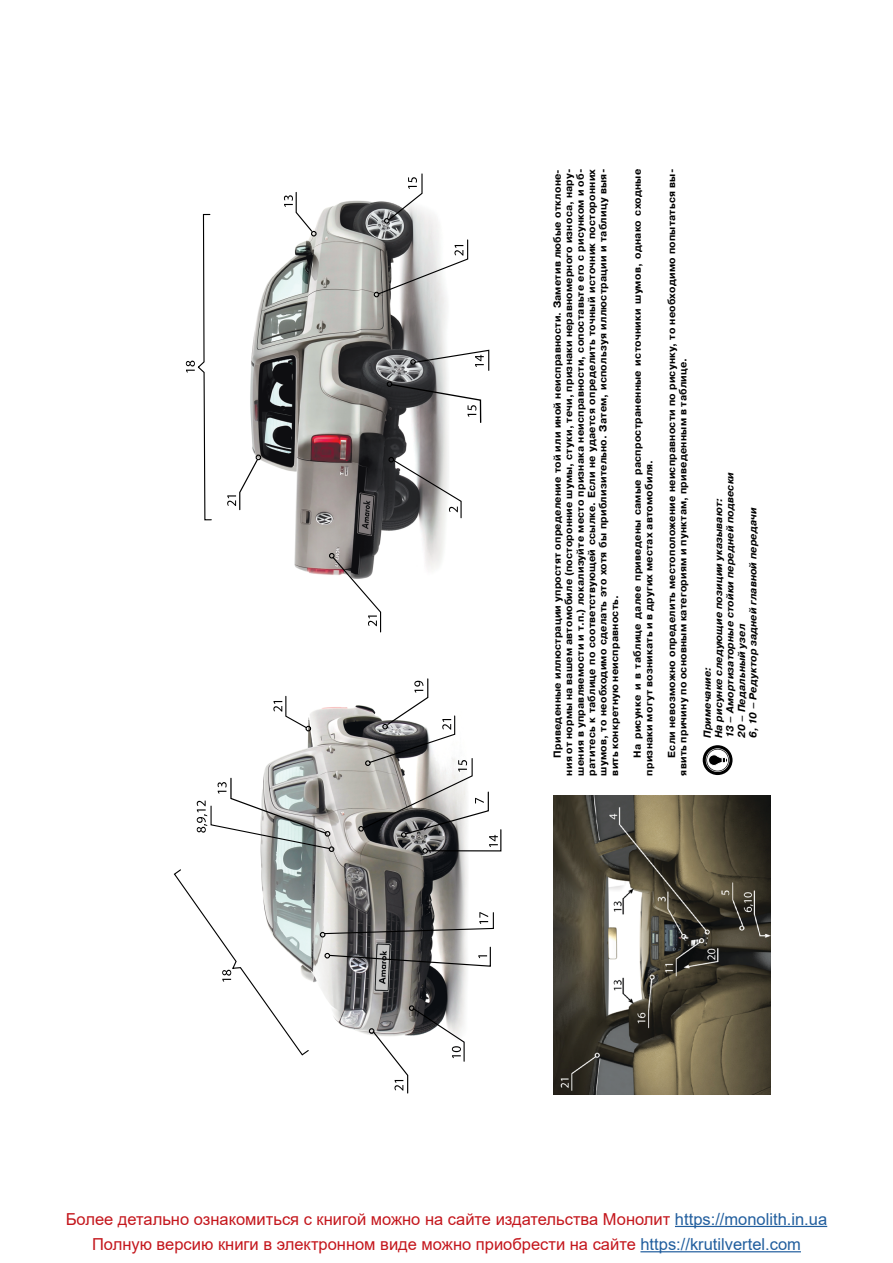
<style>
.page{position:relative;width:893px;height:1263px;background:#fff}
.page>*{position:absolute;margin:0;border:0;box-sizing:border-box;transform-origin:0 0}
.t1{font:16.5px "Arial";color:#c4161c}
.t2{font:700 10.2px/11.4px "Pragmatica C";letter-spacing:.02em;color:#000}
.t3{font:italic 700 10.2px/11.4px "Pragmatica C";letter-spacing:.015em;color:#000}
.s1{color:#215e9e}
</style>
<div class="page">
<img style="left:553px;top:795px;width:217px;height:299px">
<svg style="left:703px;top:745px;width:29px;height:30px"></svg>
<img style="left:260px;top:705px;width:208px;height:330px">
<svg style="left:324px;top:946px;width:167px;height:21px"></svg>
<svg style="left:358px;top:678px;width:143px;height:176px"></svg>
<svg style="left:320px;top:911px;width:174px;height:26px"></svg>
<svg style="left:369px;top:1005px;width:96px;height:88px"></svg>
<svg style="left:273px;top:695px;width:38px;height:36px"></svg>
<svg style="left:197px;top:777px;width:137px;height:75px"></svg>
<svg style="left:174px;top:868px;width:136px;height:188px"></svg>
<img style="left:250px;top:197px;width:199px;height:378px">
<svg style="left:284px;top:192px;width:33px;height:44px"></svg>
<svg style="left:374px;top:239px;width:95px;height:58px"></svg>
<svg style="left:410px;top:349px;width:79px;height:22px"></svg>
<svg style="left:387px;top:381px;width:95px;height:43px"></svg>
<svg style="left:384px;top:173px;width:39px;height:51px"></svg>
<svg style="left:388px;top:457px;width:74px;height:62px"></svg>
<svg style="left:227px;top:455px;width:34px;height:56px"></svg>
<svg style="left:329px;top:553px;width:53px;height:79px"></svg>
<svg style="left:186px;top:213px;width:26px;height:308px"></svg>
<hr style="left:640px;top:1251px;width:161px;height:1px;background:#215e9e">
<hr style="left:675px;top:1226px;width:152px;height:1px;background:#215e9e">
<p class="t2" style="left:552px;top:776px;width:608px;text-align:justify;text-indent:18px;rotate:-90deg">Приведенные иллюстрации упростят определение той или иной неисправности. Заметив любые отклоне&shy;ния от нормы на вашем автомобиле (посторонние шумы, стуки, течи, признаки неравномерного износа, нару&shy;шения в управляемости и т.п.) локализуйте место признака неисправности, сопоставьте его с рисунком и об&shy;ратитесь к таблице по соответствующей ссылке. Если не удается определить точный источник посторонних шумов, то необходимо сделать это хотя бы приблизительно. Затем, используя иллюстрации и таблицу выя&shy;вить конкретную неисправность.</p>
<p class="t2" style="left:632px;top:776px;width:608px;text-indent:18px;rotate:-90deg">На рисунке и в таблице далее приведены самые распространенные источники шумов, однако сходные признаки могут возникать и в других местах автомобиля.</p>
<p class="t2" style="left:666px;top:776px;width:608px;text-indent:18px;rotate:-90deg">Если невозможно определить местоположение неисправности по рисунку, то необходимо попытаться вы&shy;явить причину по основным категориям и пунктам, приведенным в таблице.</p>
<p class="t3" style="left:702px;top:738px;width:267px;rotate:-90deg">Примечание:<br>На рисунке следующие позиции указывают:<br>13 – Амортизаторные стойки передней подвески<br>20 – Педальный узел<br>6, 10 – Редуктор задней главной передачи</p>
<h1 class="t1" style="left:66px;top:1207px;width:763px">Более детально ознакомиться с книгой можно на сайте издательства Монолит <span class="s1">https://monolith.in.ua</span></h1>
<h1 class="t1" style="left:92px;top:1233px;width:710px">Полную версию книги в электронном виде можно приобрести на сайте <span class="s1">https://krutilvertel.com</span></h1>
</div>
